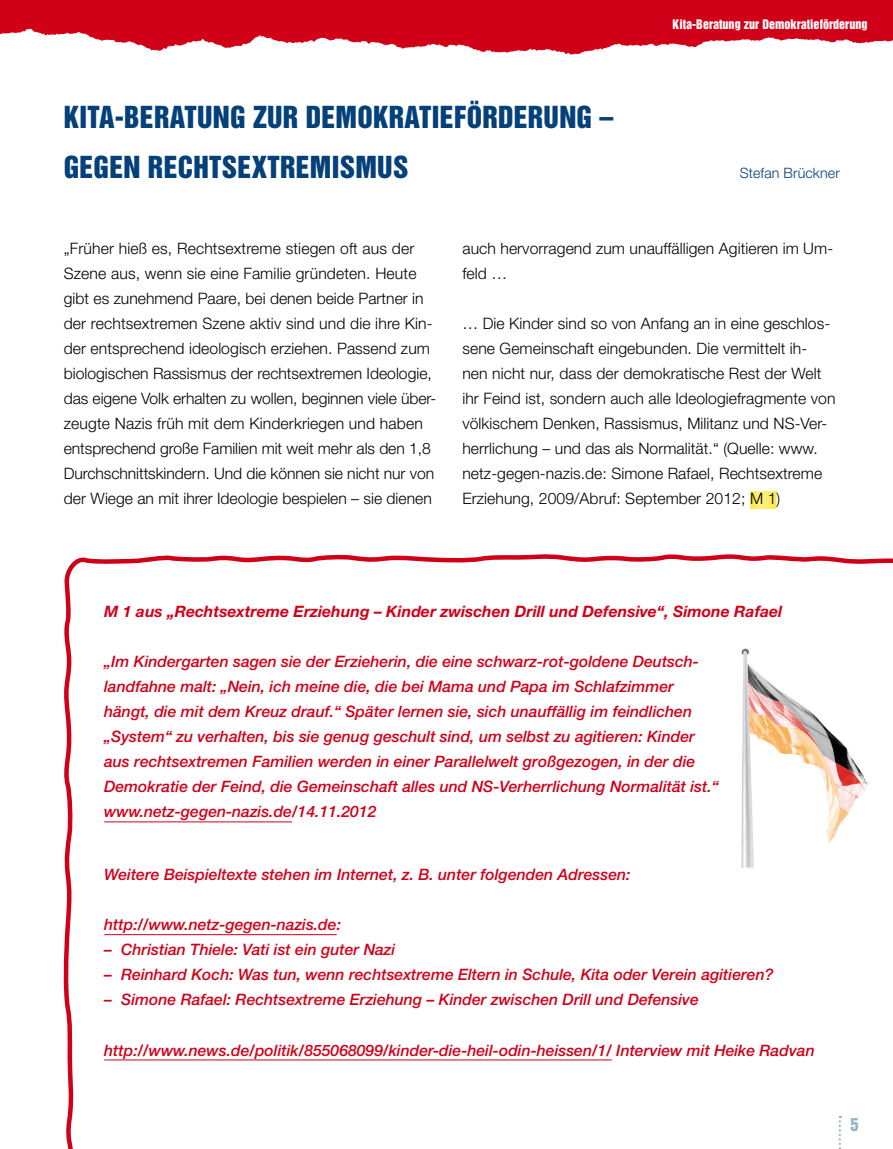
<style>
.page{position:relative;width:893px;height:1149px;background:#fff}
.page>*{position:absolute;margin:0;border:0;box-sizing:border-box;transform-origin:0 0}
.t1{font:27.75px/50.1px "Helvetica Inserat LT";letter-spacing:.01em;color:#044079}
.t2{font:16.5px "Helvetica Inserat LT";color:#9ab3c9}
.t3{font:300 15.75px/25px "Helvetica Neue LT";letter-spacing:.005em;color:#000}
.t4{font:italic 500 15.75px/25px "Helvetica Neue LT";color:#d10019}
.t5{font:italic 700 15.75px "Helvetica Neue LT";color:#d10019}
.t6{font:300 14.25px "Helvetica Neue LT";letter-spacing:.005em;color:#044079}
.t7{font:12px "Helvetica Inserat LT";letter-spacing:.005em;color:#fff}
</style>
<div class="page">
<svg style="left:63px;top:554px;width:830px;height:594px"></svg>
<svg style="left:750px;top:491px;width:26px;height:18px"></svg>
<hr style="left:104px;top:821px;width:188px;height:1px;background:#d10019">
<hr style="left:104px;top:934px;width:233px;height:1px;background:#d10019">
<hr style="left:104px;top:1059px;width:508px;height:1px;background:#d10019">
<img style="left:730px;top:637px;width:147px;height:230px">
<img style="left:1px;top:0;width:892px;height:55px">
<img style="left:0;top:0;width:1px;height:88px">
<svg style="left:839px;top:1115px;width:2px;height:34px"></svg>
<h1 class="t1" style="left:64px;top:93px;width:551px">KITA-BERATUNG ZUR DEMOKRATIEFÖRDERUNG –<br>GEGEN RECHTSEXTREMISMUS</h1>
<p class="t7" style="left:673px;top:17px;width:196px">KITA-BERATUNG ZUR DEMOKRATIEFÖRDERUNG</p>
<p class="t6" style="left:740px;top:165px;width:101px">Stefan Brückner</p>
<p class="t3" style="left:64px;top:235px;width:374px">„Früher hieß es, Rechtsextreme stiegen oft aus der Szene aus, wenn sie eine Familie gründeten. Heute gibt es zunehmend Paare, bei denen beide Partner in der rechtsextremen Szene aktiv sind und die ihre Kin&shy;der entsprechend ideologisch erziehen. Passend zum biologischen Rassismus der rechtsextremen Ideologie, das eigene Volk erhalten zu wollen, beginnen viele über&shy;zeugte Nazis früh mit dem Kinderkriegen und haben entsprechend große Familien mit weit mehr als den 1,8<br>Durchschnittskindern. Und die können sie nicht nur von der Wiege an mit ihrer Ideologie bespielen – sie dienen</p>
<p class="t3" style="left:462px;top:235px;width:372px">auch hervorragend zum unauffälligen Agitieren im Um&shy;feld …</p>
<p class="t3" style="left:462px;top:310px;width:375px">… Die Kinder sind so von Anfang an in eine geschlos&shy;sene Gemeinschaft eingebunden. Die vermittelt ih&shy;nen nicht nur, dass der demokratische Rest der Welt ihr Feind ist, sondern auch alle Ideologiefragmente von völkischem Denken, Rassismus, Militanz und NS-Ver&shy;herrlichung – und das als Normalität.“ (Quelle: www. netz-gegen-nazis.de: Simone Rafael, Rechtsextreme Erziehung, 2009/Abruf: September 2012; M 1)</p>
<p class="t5" style="left:104px;top:601px;width:680px">M 1 aus „Rechtsextreme Erziehung – Kinder zwischen Drill und Defensive“, Simone Rafael</p>
<p class="t4" style="left:104px;top:648px;width:616px">„Im Kindergarten sagen sie der Erzieherin, die eine schwarz-rot-goldene Deutsch&shy;landfahne malt: „Nein, ich meine die, die bei Mama und Papa im Schlafzimmer hängt, die mit dem Kreuz drauf.“ Später lernen sie, sich unauffällig im feindlichen „System“ zu verhalten, bis sie genug geschult sind, um selbst zu agitieren: Kinder aus rechtsextremen Familien werden in einer Parallelwelt großgezogen, in der die Demokratie der Feind, die Gemeinschaft alles und NS-Verherrlichung Normalität ist.“ www.netz-gegen-nazis.de/14.11.2012</p>
<p class="t4" style="left:104px;top:861px;width:528px">Weitere Beispieltexte stehen im Internet, z. B. unter folgenden Adressen:</p>
<p class="t4" style="left:104px;top:911px;width:238px">http://www.netz-gegen-nazis.de:</p>
<p class="t4" style="left:104px;top:936px;width:293px">– Christian Thiele: Vati ist ein guter Nazi</p>
<p class="t4" style="left:104px;top:961px;width:671px">– Reinhard Koch: Was tun, wenn rechtsextreme Eltern in Schule, Kita oder Verein agitieren?</p>
<p class="t4" style="left:104px;top:986px;width:596px">– Simone Rafael: Rechtsextreme Erziehung – Kinder zwischen Drill und Defensive</p>
<p class="t4" style="left:104px;top:1036px;width:712px">http://www.news.de/politik/855068099/kinder-die-heil-odin-heissen/1/ Interview mit Heike Radvan</p>
<p class="t2" style="left:850px;top:1113px;width:10px">5</p>
</div>
